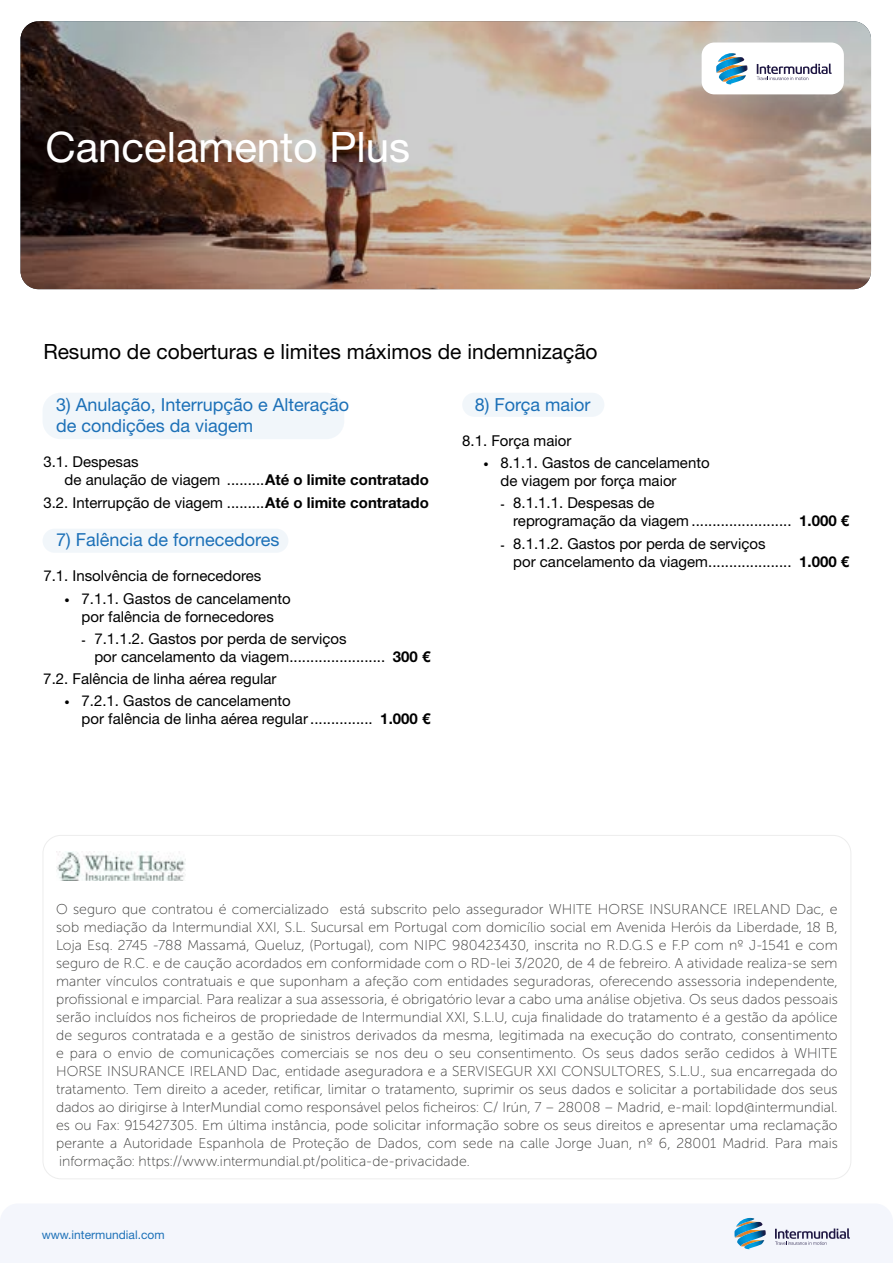
<style>
.page{position:relative;width:893px;height:1263px;background:#fff}
.page>*{position:absolute;margin:0;border:0;box-sizing:border-box;transform-origin:0 0}
.t1{font:42px "Helvetica Neue LT Std";color:#fff}
.t2{font:21px "Helvetica Neue LT Std";color:#000}
.t3{font:18px/21.6px "Helvetica Neue LT Std";color:#1d71b8}
.t4{font:15px/18px "Helvetica Neue LT Std";color:#000}
.t5{font:14.25px/18px "Museo Sans Rounded 100";letter-spacing:.005em;color:#3c3c3b;text-align:justify}
.t6{font:12px "Helvetica Neue LT Std";color:#1d71b8}
.s1{font-weight:700}
.s2{font-weight:700;font-size:10.5px}
</style>
<div class="page">
<div style="left:0;top:1204px;width:893px;height:59px;background:#f4f6fc"></div>
<img style="left:736px;top:1218px;width:19px;height:4px">
<img style="left:734px;top:1222px;width:29px;height:15px">
<img style="left:744px;top:1246px;width:20px;height:3px">
<img style="left:737px;top:1230px;width:29px;height:16px">
<svg style="left:775px;top:1228px;width:75px;height:17px"></svg>
<img style="left:21px;top:21px;width:850px;height:268px;border-radius:18px">
<div style="left:702px;top:43px;width:142px;height:51px;background:#fff;border-radius:13px"></div>
<img style="left:721px;top:53px;width:15px;height:4px">
<img style="left:716px;top:57px;width:29px;height:16px">
<img style="left:726px;top:82px;width:10px;height:2px">
<img style="left:718px;top:65px;width:29px;height:17px">
<svg style="left:757px;top:64px;width:75px;height:16px"></svg>
<div style="left:43px;top:529px;width:245px;height:24px;background:#f1f6fa;border-radius:12px"></div>
<div style="left:43px;top:393px;width:301px;height:46px;background:#f1f6fa;border-radius:18px"></div>
<div style="left:462px;top:393px;width:142px;height:24px;background:#f1f6fa;border-radius:12px"></div>
<img style="left:56px;top:851px;width:130px;height:29px">
<h1 class="t1" style="left:45px;top:122px;width:366px">Cancelamento Plus</h1>
<h2 class="t2" style="left:43px;top:339px;width:556px">Resumo de coberturas e limites máximos de indemnização</h2>
<p class="t3" style="left:56px;top:393px;width:295px">3) Anulação, Interrupção e Alteração de condições da viagem</p>
<p class="t4" style="left:65px;top:453px;width:366px;text-indent:-21px">3.1. Despesas<br>de anulação de viagem .........<span class="s1">Até o limite contratado</span></p>
<p class="t4" style="left:43px;top:493px;width:387px">3.2. Interrupção de viagem .........<span class="s1">Até o limite contratado</span></p>
<p class="t3" style="left:56px;top:529px;width:225px">7) Falência de fornecedores</p>
<p class="t4" style="left:43px;top:567px;width:220px">7.1. Insolvência de fornecedores</p>
<p class="t4" style="left:65px;top:589px;width:228px;text-align:center"><span class="s2">•</span> 7.1.1. Gastos de cancelamento por falência de fornecedores</p>
<p class="t4" style="left:94px;top:629px;width:337px;text-indent:-13px"><span class="s2">-</span> 7.1.1.2. Gastos por perda de serviços<br>por cancelamento da viagem....................... <span class="s1">300 €</span></p>
<p class="t4" style="left:43px;top:669px;width:235px">7.2. Falência de linha aérea regular</p>
<p class="t4" style="left:82px;top:692px;width:350px;text-indent:-17px"><span class="s2">•</span> 7.2.1. Gastos de cancelamento<br>por falência de linha aérea regular............... <span class="s1">1.000 €</span></p>
<p class="t3" style="left:475px;top:393px;width:117px">8) Força maior</p>
<p class="t4" style="left:462px;top:431px;width:111px">8.1. Força maior</p>
<p class="t4" style="left:500px;top:453px;width:211px;text-indent:-17px"><span class="s2">•</span> 8.1.1. Gastos de cancelamento de viagem por força maior</p>
<p class="t4" style="left:513px;top:494px;width:337px;text-indent:-13px"><span class="s2">-</span> 8.1.1.1. Despesas de<br>reprogramação da viagem ........................ <span class="s1">1.000 €</span></p>
<p class="t4" style="left:513px;top:534px;width:337px;text-indent:-13px"><span class="s2">-</span> 8.1.1.2. Gastos por perda de serviços<br>por cancelamento da viagem.................... <span class="s1">1.000 €</span></p>
<p class="t5" style="left:56px;top:900px;width:783px">O seguro que contratou é comercializado está subscrito pelo assegurador WHITE HORSE INSURANCE IRELAND Dac, e sob mediação da Intermundial XXI, S.L. Sucursal em Portugal com domicílio social em Avenida Heróis da Liberdade, 18 B, Loja Esq. 2745 -788 Massamá, Queluz, (Portugal), com NIPC 980423430, inscrita no R.D.G.S e F.P com nº J-1541 e com seguro de R.C. e de caução acordados em conformidade com o RD-lei 3/2020, de 4 de febreiro. A atividade realiza-se sem manter vínculos contratuais e que suponham a afeção com entidades seguradoras, oferecendo assessoria independente, profissional e imparcial. Para realizar a sua assessoria, é obrigatório levar a cabo uma análise objetiva. Os seus dados pessoais serão incluídos nos ficheiros de propriedade de Intermundial XXI, S.L.U, cuja finalidade do tratamento é a gestão da apólice de seguros contratada e a gestão de sinistros derivados da mesma, legitimada na execução do contrato, consentimento e para o envio de comunicações comerciais se nos deu o seu consentimento. Os seus dados serão cedidos à WHITE HORSE INSURANCE IRELAND Dac, entidade aseguradora e a SERVISEGUR XXI CONSULTORES, S.L.U., sua encarregada do tratamento. Tem direito a aceder, retificar, limitar o tratamento, suprimir os seus dados e solicitar a portabilidade dos seus dados ao dirigirse à InterMundial como responsável pelos ficheiros: C/ Irún, 7 – 28008 – Madrid, e-mail: lopd@intermundial. es ou Fax: 915427305. Em última instância, pode solicitar informação sobre os seus direitos e apresentar uma reclamação perante a Autoridade Espanhola de Proteção de Dados, com sede na calle Jorge Juan, nº 6, 28001 Madrid. Para mais informação: https://www.intermundial.pt/politica-de-privacidade.</p>
<p class="t6" style="left:42px;top:1227px;width:124px">www.intermundial.com</p>
</div>
